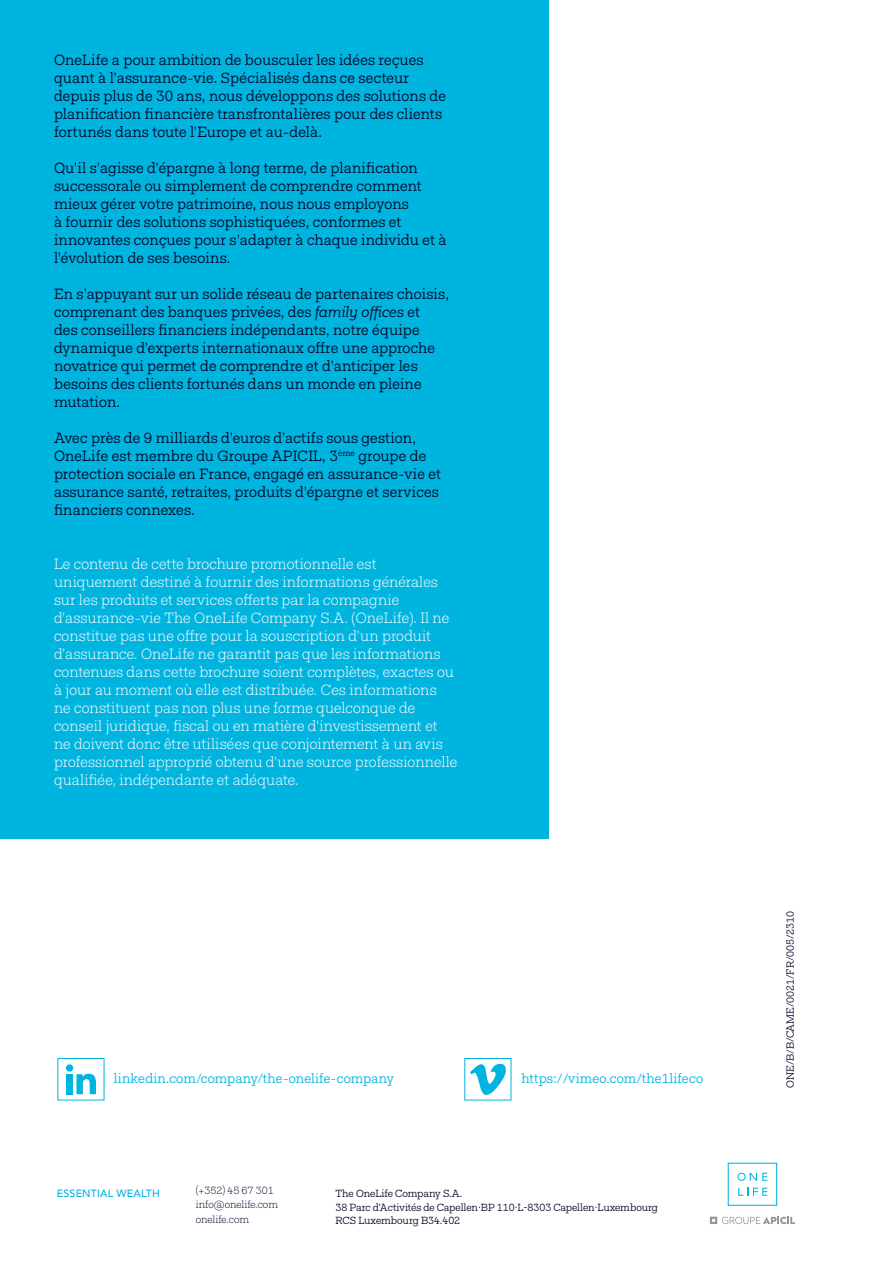
<style>
.page{position:relative;width:893px;height:1263px;background:#fff}
.page>*{position:absolute;margin:0;border:0;box-sizing:border-box;transform-origin:0 0}
.Body{font:15px/18px "Fakt Slab Pro Blond";letter-spacing:.005em;color:#000829}
.Body-2{font:300 15px/18px "Fakt Slab Pro";letter-spacing:.005em;color:#fff}
.Texte{font:13.5px "Fakt Slab Pro Blond";letter-spacing:.01em;color:#00b4e0}
.title1{font:10.5px/13.5px "Fakt Slab Pro Blond";letter-spacing:-.01em;color:#000829}
.CONTACT_DETAILS{font:300 10.5px/14.2px "Fakt Slab Pro";color:#000829}
.t1{font:500 10.5px "Avenir";letter-spacing:.02em;color:#00b4e0}
.s1{font-style:italic}
</style>
<div class="page">
<div style="left:0;top:0;width:549px;height:838px;background:#00b4e0"></div>
<div style="left:66px;top:1064px;width:7px;height:7px;background:#00b4e0;border-radius:50%"></div>
<div style="left:66px;top:1074px;width:7px;height:20px;background:#00b4e0"></div>
<svg style="left:76px;top:1073px;width:20px;height:21px"></svg>
<svg style="left:470px;top:1064px;width:36px;height:31px"></svg>
<svg style="left:737px;top:1173px;width:30px;height:8px"></svg>
<svg style="left:738px;top:1187px;width:29px;height:9px"></svg>
<div style="left:728px;top:1163px;width:49px;height:43px;border:1px solid #00b4e0"></div>
<svg style="left:710px;top:1217px;width:85px;height:7px"></svg>
<p class="Body" style="left:54px;top:51px;width:393px">OneLife a pour ambition de bousculer les idées reçues quant à l’assurance-vie. Spécialisés dans ce secteur depuis plus de 30 ans, nous développons des solutions de planification financière transfrontalières pour des clients fortunés dans toute l’Europe et au-delà.</p>
<p class="Body" style="left:54px;top:159px;width:394px">Qu’il s’agisse d’épargne à long terme, de planification successorale ou simplement de comprendre comment mieux gérer votre patrimoine, nous nous employons<br>à fournir des solutions sophistiquées, conformes et innovantes conçues pour s’adapter à chaque individu et à l’évolution de ses besoins.</p>
<p class="Body" style="left:54px;top:285px;width:396px">En s’appuyant sur un solide réseau de partenaires choisis, comprenant des banques privées, des <span class="s1">family offices</span> et<br>des conseillers financiers indépendants, notre équipe dynamique d’experts internationaux offre une approche novatrice qui permet de comprendre et d’anticiper les besoins des clients fortunés dans un monde en pleine mutation.</p>
<p class="Body" style="left:54px;top:429px;width:388px">Avec près de 9 milliards d’euros d’actifs sous gestion, OneLife est membre du Groupe APICIL, 3<sup>ème</sup> groupe de protection sociale en France, engagé en assurance-vie et assurance santé, retraites, produits d’épargne et services financiers connexes.</p>
<p class="Body-2" style="left:54px;top:555px;width:405px">Le contenu de cette brochure promotionnelle est uniquement destiné à fournir des informations générales sur les produits et services offerts par la compagnie d’assurance-vie The OneLife Company S.A. (OneLife). Il ne constitue pas une offre pour la souscription d’un produit d’assurance. OneLife ne garantit pas que les informations contenues dans cette brochure soient complètes, exactes ou à jour au moment où elle est distribuée. Ces informations<br>ne constituent pas non plus une forme quelconque de conseil juridique, fiscal ou en matière d’investissement et ne doivent donc être utilisées que conjointement à un avis professionnel approprié obtenu d’une source professionnelle qualifiée, indépendante et adéquate.</p>
<p class="Texte" style="left:114px;top:1070px;width:282px">linkedin.com/company/the-onelife-company</p>
<p class="Texte" style="left:521px;top:1070px;width:183px">https://vimeo.com/the1lifeco</p>
<p class="t1" style="left:57px;top:1184px;width:104px">ESSENTIAL WEALTH</p>
<p class="CONTACT_DETAILS" style="left:196px;top:1183px;width:84px">(+352) 45 67 301 info@onelife.com</p>
<p class="CONTACT_DETAILS" style="left:196px;top:1212px;width:55px">onelife.com</p>
<p class="title1" style="left:336px;top:1187px;width:324px">The OneLife Company S.A.<br>38 Parc d’Activités de Capellen·BP 110·L-8303 Capellen·Luxembourg<br>RCS Luxembourg B34.402</p>
<p class="title1" style="left:783px;top:1088px;width:178px;rotate:-90deg">ONE/B/B/CAME/0021/FR/005/2310</p>
</div>
